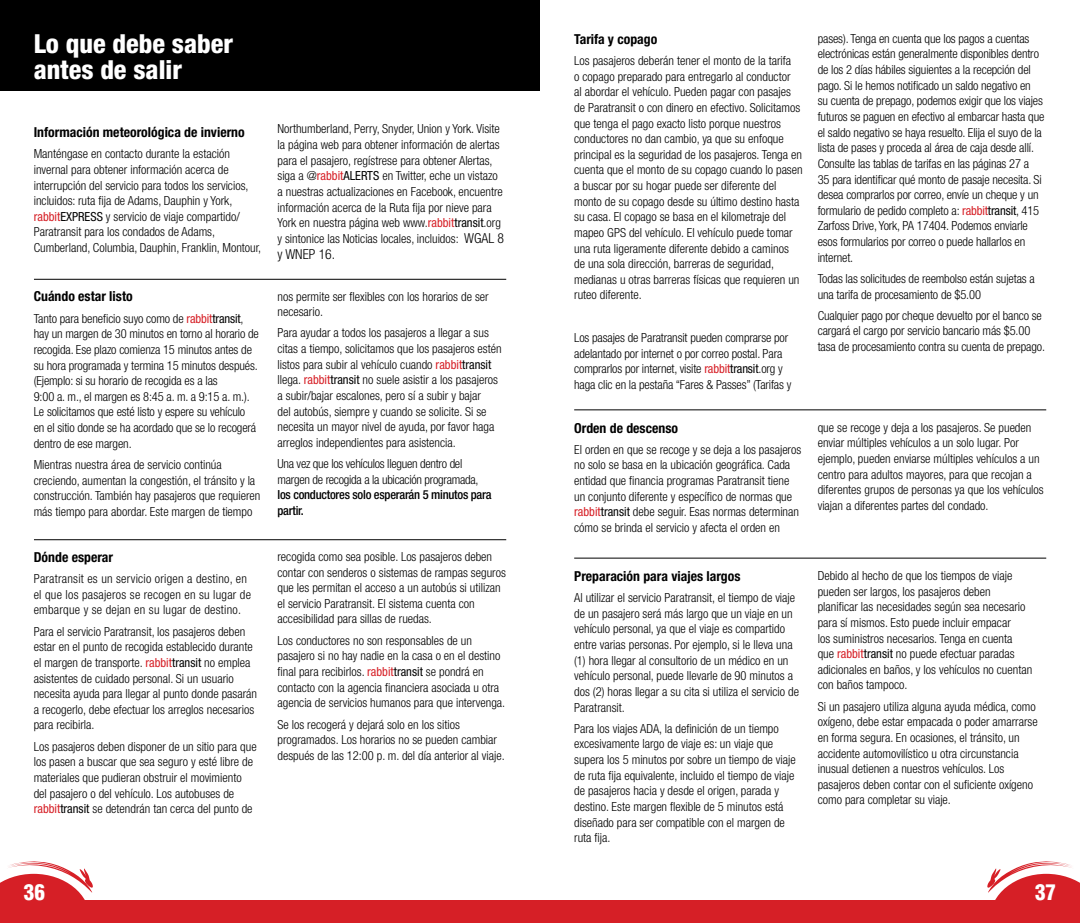
<style>
.page{position:relative;width:1080px;height:923px;background:#fff}
.page>*{position:absolute;margin:0;border:0;box-sizing:border-box;transform-origin:0 0}
.t1{font:800 condensed 26.25px/26.2px "Helvetica Neue LT Std";color:#fff}
.t2{font:900 condensed 21.25px "Helvetica LT Std";color:#fff}
.t3{font:700 condensed 13.75px "Helvetica Neue LT Std";color:#000}
.t4{font:300 condensed 13.75px "Helvetica Neue LT Std";color:#000}
.t5{font:300 condensed 12.5px/15.6px "Helvetica Neue LT Std";color:#000}
.t6{font:300 condensed 12.5px/15.6px "Helvetica Neue LT Std";letter-spacing:.02em;color:#000}
.t7{font:300 condensed 12.5px/15.6px "Helvetica Neue LT Std";letter-spacing:-.02em;color:#000}
.t8{font:500 condensed 12.5px/15.6px "Helvetica Neue LT Std";letter-spacing:-.02em;color:#000}
.s1{font-weight:400;color:#d61f26}
.s2{font-weight:400}
.s3{font-size:13.75px}
</style>
<div class="page">
<div style="left:0;top:0;width:540px;height:90px;background:#000"></div>
<hr style="left:34px;top:539px;width:472px;height:1px;background:#000">
<hr style="left:34px;top:279px;width:472px;height:1px;background:#000">
<hr style="left:574px;top:409px;width:472px;height:1px;background:#000">
<hr style="left:574px;top:558px;width:472px;height:1px;background:#000">
<div style="left:518px;top:900px;width:562px;height:22px;background:#d61f26"></div>
<svg style="left:987px;top:861px;width:93px;height:39px"></svg>
<div style="left:0;top:900px;width:562px;height:22px;background:#d61f26"></div>
<svg style="left:0;top:861px;width:93px;height:39px"></svg>
<h1 class="t1" style="left:34px;top:30px;width:201px">Lo que debe saber antes de salir</h1>
<p class="t3" style="left:574px;top:30px;width:85px">Tarifa y copago</p>
<p class="t5" style="left:574px;top:53px;width:230px">Los pasajeros deberán tener el monto de la tarifa<br>o copago preparado para entregarlo al conductor<br>al abordar el vehículo. Pueden pagar con pasajes de Paratransit o con dinero en efectivo. Solicitamos que tenga el pago exacto listo porque nuestros conductores no dan cambio, ya que su enfoque principal es la seguridad de los pasajeros. Tenga en cuenta que el monto de su copago cuando lo pasen a buscar por su hogar puede ser diferente del monto de su copago desde su último destino hasta su casa. El copago se basa en el kilometraje del mapeo GPS del vehículo. El vehículo puede tomar una ruta ligeramente diferente debido a caminos de una sola dirección, barreras de seguridad, medianas u otras barreras físicas que requieren un ruteo diferente.</p>
<p class="t5" style="left:574px;top:329px;width:219px">Los pasajes de Paratransit pueden comprarse por adelantado por internet o por correo postal. Para comprarlos por internet, visite <span class="s1">rabbit</span><span class="s2">transit</span>.org y haga clic en la pestaña “Fares &amp; Passes” (Tarifas y</p>
<p class="t5" style="left:278px;top:121px;width:228px">Northumberland, Perry, Snyder, Union y York. Visite la página web para obtener información de alertas para el pasajero, regístrese para obtener Alertas, siga a @<span class="s1">rabbit</span><span class="s2">ALERTS</span> en Twitter, eche un vistazo a nuestras actualizaciones en Facebook, encuentre información acerca de la Ruta fija por nieve para York en nuestra página web www.<span class="s1">rabbit</span><span class="s2">transit</span>.org y sintonice las Noticias locales, incluidos: <span class="s3">WGAL 8</span></p>
<p class="t4" style="left:278px;top:246px;width:59px">y WNEP 16.</p>
<p class="t3" style="left:34px;top:124px;width:213px">Información meteorológica de invierno</p>
<p class="t5" style="left:34px;top:146px;width:229px">Manténgase en contacto durante la estación invernal para obtener información acerca de interrupción del servicio para todos los servicios, incluidos: ruta fija de Adams, Dauphin y York, <span class="s1">rabbit</span><span class="s2">EXPRESS</span> y servicio de viaje compartido/ Paratransit para los condados de Adams, Cumberland, Columbia, Dauphin, Franklin, Montour,</p>
<p class="t3" style="left:34px;top:288px;width:100px">Cuándo estar listo</p>
<p class="t5" style="left:34px;top:310px;width:227px">Tanto para beneficio suyo como de <span class="s1">rabbit</span><span class="s2">transit</span>, hay un margen de 30 minutos en torno al horario de recogida. Ese plazo comienza 15 minutos antes de su hora programada y termina 15 minutos después. (Ejemplo: si su horario de recogida es a las<br>9:00 a. m., el margen es 8:45 a. m. a 9:15 a. m.).<br>Le solicitamos que esté listo y espere su vehículo en el sitio donde se ha acordado que se lo recogerá dentro de ese margen.</p>
<p class="t5" style="left:34px;top:456px;width:228px">Mientras nuestra área de servicio continúa creciendo, aumentan la congestión, el tránsito y la construcción. También hay pasajeros que requieren más tiempo para abordar. Este margen de tiempo</p>
<p class="t5" style="left:278px;top:288px;width:213px">nos permite ser flexibles con los horarios de ser necesario.</p>
<p class="t5" style="left:278px;top:325px;width:226px">Para ayudar a todos los pasajeros a llegar a sus citas a tiempo, solicitamos que los pasajeros estén listos para subir al vehículo cuando <span class="s1">rabbit</span><span class="s2">transit </span>llega. <span class="s1">rabbit</span><span class="s2">transit</span> no suele asistir a los pasajeros a subir/bajar escalones, pero sí a subir y bajar<br>del autobús, siempre y cuando se solicite. Si se necesita un mayor nivel de ayuda, por favor haga arreglos independientes para asistencia.</p>
<p class="t7" style="left:278px;top:456px;width:203px">Una vez que los vehículos lleguen dentro del margen de recogida a la ubicación programada,</p>
<p class="t8" style="left:277px;top:487px;width:216px">los conductores solo esperarán 5 minutos para partir.</p>
<p class="t3" style="left:574px;top:419px;width:105px">Orden de descenso</p>
<p class="t5" style="left:574px;top:441px;width:229px">El orden en que se recoge y se deja a los pasajeros no solo se basa en la ubicación geográfica. Cada entidad que financia programas Paratransit tiene un conjunto diferente y específico de normas que <span class="s1">rabbit</span><span class="s2">transit</span> debe seguir. Esas normas determinan cómo se brinda el servicio y afecta el orden en</p>
<p class="t3" style="left:34px;top:548px;width:81px">Dónde esperar</p>
<p class="t6" style="left:34px;top:570px;width:219px">Paratransit es un servicio origen a destino, en el que los pasajeros se recogen en su lugar de embarque y se dejan en su lugar de destino.</p>
<p class="t5" style="left:34px;top:623px;width:225px">Para el servicio Paratransit, los pasajeros deben estar en el punto de recogida establecido durante el margen de transporte. <span class="s1">rabbit</span><span class="s2">transit</span> no emplea asistentes de cuidado personal. Si un usuario necesita ayuda para llegar al punto donde pasarán a recogerlo, debe efectuar los arreglos necesarios para recibirla.</p>
<p class="t5" style="left:34px;top:738px;width:224px">Los pasajeros deben disponer de un sitio para que los pasen a buscar que sea seguro y esté libre de materiales que pudieran obstruir el movimiento del pasajero o del vehículo. Los autobuses de <span class="s1">rabbit</span><span class="s2">transit</span> se detendrán tan cerca del punto de</p>
<p class="t5" style="left:278px;top:548px;width:230px">recogida como sea posible. Los pasajeros deben contar con senderos o sistemas de rampas seguros que les permitan el acceso a un autobús si utilizan el servicio Paratransit. El sistema cuenta con accesibilidad para sillas de ruedas.</p>
<p class="t5" style="left:278px;top:632px;width:229px">Los conductores no son responsables de un pasajero si no hay nadie en la casa o en el destino final para recibirlos. <span class="s1">rabbit</span><span class="s2">transit</span> se pondrá en contacto con la agencia financiera asociada u otra agencia de servicios humanos para que intervenga.</p>
<p class="t5" style="left:278px;top:716px;width:229px">Se los recogerá y dejará solo en los sitios programados. Los horarios no se pueden cambiar después de las 12:00 p. m. del día anterior al viaje.</p>
<p class="t3" style="left:574px;top:567px;width:168px">Preparación para viajes largos</p>
<p class="t5" style="left:574px;top:589px;width:226px">Al utilizar el servicio Paratransit, el tiempo de viaje de un pasajero será más largo que un viaje en un vehículo personal, ya que el viaje es compartido entre varias personas. Por ejemplo, si le lleva una (1) hora llegar al consultorio de un médico en un vehículo personal, puede llevarle de 90 minutos a dos (2) horas llegar a su cita si utiliza el servicio de Paratransit.</p>
<p class="t5" style="left:574px;top:720px;width:223px">Para los viajes ADA, la definición de un tiempo excesivamente largo de viaje es: un viaje que supera los 5 minutos por sobre un tiempo de viaje de ruta fija equivalente, incluido el tiempo de viaje de pasajeros hacia y desde el origen, parada y destino. Este margen flexible de 5 minutos está diseñado para ser compatible con el margen de ruta fija.</p>
<p class="t5" style="left:818px;top:30px;width:228px">pases). Tenga en cuenta que los pagos a cuentas electrónicas están generalmente disponibles dentro de los 2 días hábiles siguientes a la recepción del pago. Si le hemos notificado un saldo negativo en<br>su cuenta de prepago, podemos exigir que los viajes futuros se paguen en efectivo al embarcar hasta que el saldo negativo se haya resuelto. Elija el suyo de la lista de pases y proceda al área de caja desde allí.<br>Consulte las tablas de tarifas en las páginas 27 a<br>35 para identificar qué monto de pasaje necesita. Si desea comprarlos por correo, envíe un cheque y un formulario de pedido completo a: <span class="s1">rabbit</span><span class="s2">transit</span>, 415<br>Zarfoss Drive, York, PA 17404. Podemos enviarle esos formularios por correo o puede hallarlos en internet.</p>
<p class="t5" style="left:818px;top:270px;width:219px">Todas las solicitudes de reembolso están sujetas a una tarifa de procesamiento de $5.00</p>
<p class="t5" style="left:818px;top:307px;width:229px">Cualquier pago por cheque devuelto por el banco se cargará el cargo por servicio bancario más $5.00 tasa de procesamiento contra su cuenta de prepago.</p>
<p class="t5" style="left:818px;top:419px;width:227px">que se recoge y deja a los pasajeros. Se pueden enviar múltiples vehículos a un solo lugar. Por ejemplo, pueden enviarse múltiples vehículos a un centro para adultos mayores, para que recojan a diferentes grupos de personas ya que los vehículos viajan a diferentes partes del condado.</p>
<p class="t5" style="left:818px;top:567px;width:216px">Debido al hecho de que los tiempos de viaje pueden ser largos, los pasajeros deben planificar las necesidades según sea necesario para sí mismos. Esto puede incluir empacar<br>los suministros necesarios. Tenga en cuenta<br>que <span class="s1">rabbit</span><span class="s2">transit</span> no puede efectuar paradas adicionales en baños, y los vehículos no cuentan con baños tampoco.</p>
<p class="t5" style="left:818px;top:698px;width:222px">Si un pasajero utiliza alguna ayuda médica, como oxígeno, debe estar empacada o poder amarrarse en forma segura. En ocasiones, el tránsito, un accidente automovilístico u otra circunstancia inusual detienen a nuestros vehículos. Los pasajeros deben contar con el suficiente oxígeno como para completar su viaje.</p>
<h2 class="t2" style="left:24px;top:878px;width:23px">36</h2>
<h2 class="t2" style="left:1035px;top:878px;width:23px">37</h2>
</div>
